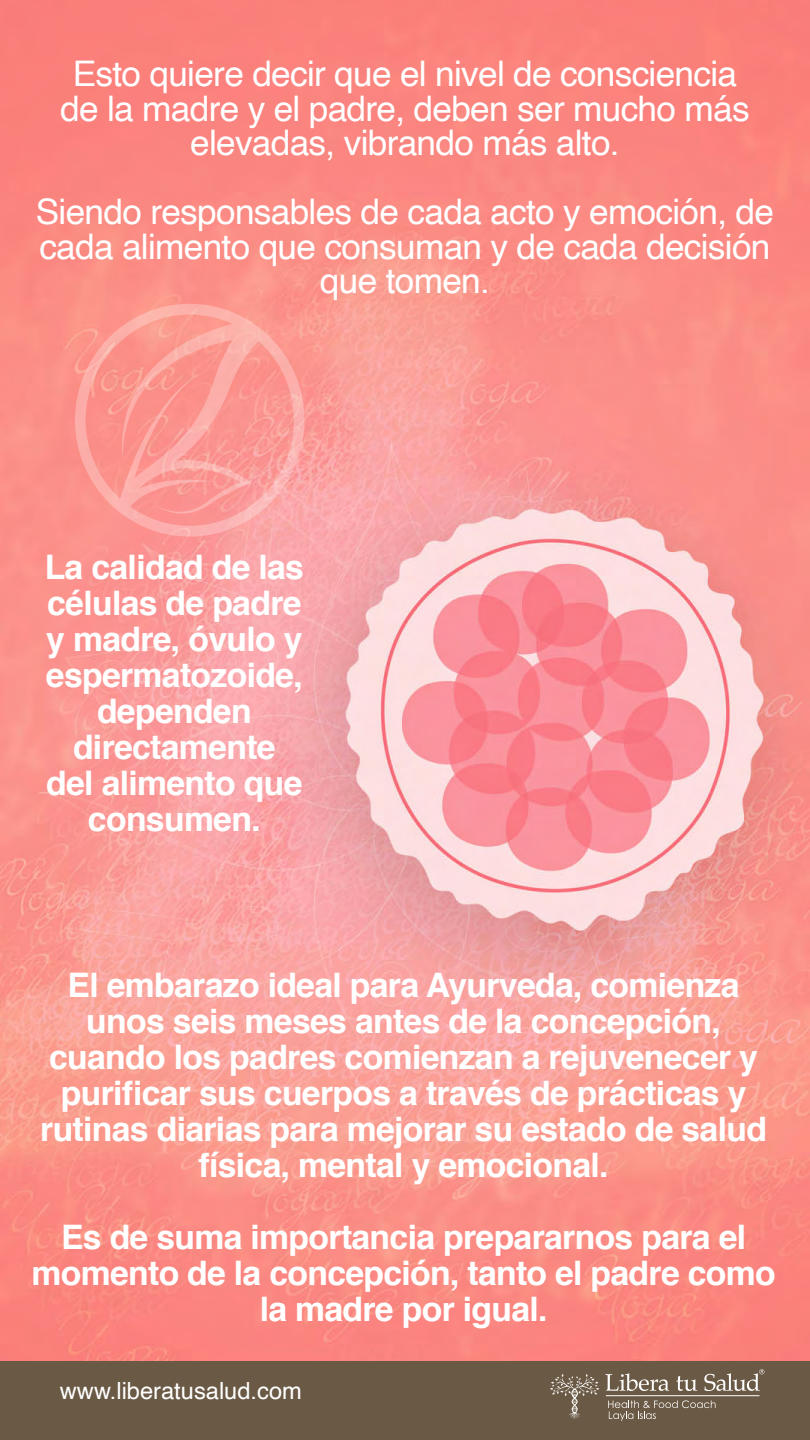
<style>
.page{position:relative;width:810px;height:1440px;background:#fff}
.page>*{position:absolute;margin:0;border:0;box-sizing:border-box;transform-origin:0 0}
.t1{font:35.25px/34.5px "Helvetica";letter-spacing:-.02em;color:#fff;text-align:center}
.t2{font:700 33.75px/36px "Helvetica";letter-spacing:-.02em;color:#fff;text-align:center}
.t3{font:23.7px "Helvetica";color:#fff}
</style>
<div class="page">
<img style="left:0;top:0;width:810px;height:1361px">
<div style="left:0;top:1361px;width:810px;height:79px;background:#6a5944"></div>
<svg style="left:608px;top:1400px;width:108px;height:21px"></svg>
<svg style="left:605px;top:1373px;width:64px;height:18px"></svg>
<svg style="left:676px;top:1376px;width:21px;height:15px"></svg>
<svg style="left:550px;top:1374px;width:49px;height:45px"></svg>
<hr style="left:606px;top:1395px;width:153px;height:1px;background:#fff">
<svg style="left:704px;top:1369px;width:60px;height:22px"></svg>
<svg style="left:75px;top:304px;width:229px;height:233px;background:#fb9d97"></svg>
<svg style="left:119px;top:321px;width:142px;height:193px;background:#fa9b96"></svg>
<p class="t1" style="left:60px;top:58px;width:691px">Esto quiere decir que el nivel de consciencia de la madre y el padre, deben ser mucho más elevadas, vibrando más alto.</p>
<p class="t1" style="left:36px;top:196px;width:740px">Siendo responsables de cada acto y emoción, de cada alimento que consuman y de cada decisión que tomen.</p>
<p class="t2" style="left:45px;top:549px;width:261px">La calidad de las células de padre y madre, óvulo y espermatozoide, dependen directamente<br>del alimento que consumen.</p>
<p class="t2" style="left:40px;top:968px;width:728px">El embarazo ideal para Ayurveda, comienza unos seis meses antes de la concepción, cuando los padres comienzan a rejuvenecer y purificar sus cuerpos a través de prácticas y rutinas diarias para mejorar su estado de salud física, mental y emocional.</p>
<p class="t2" style="left:32px;top:1220px;width:746px">Es de suma importancia prepararnos para el momento de la concepción, tanto el padre como la madre por igual.</p>
<p class="t3" style="left:60px;top:1373px;width:244px">www.liberatusalud.com</p>
</div>
